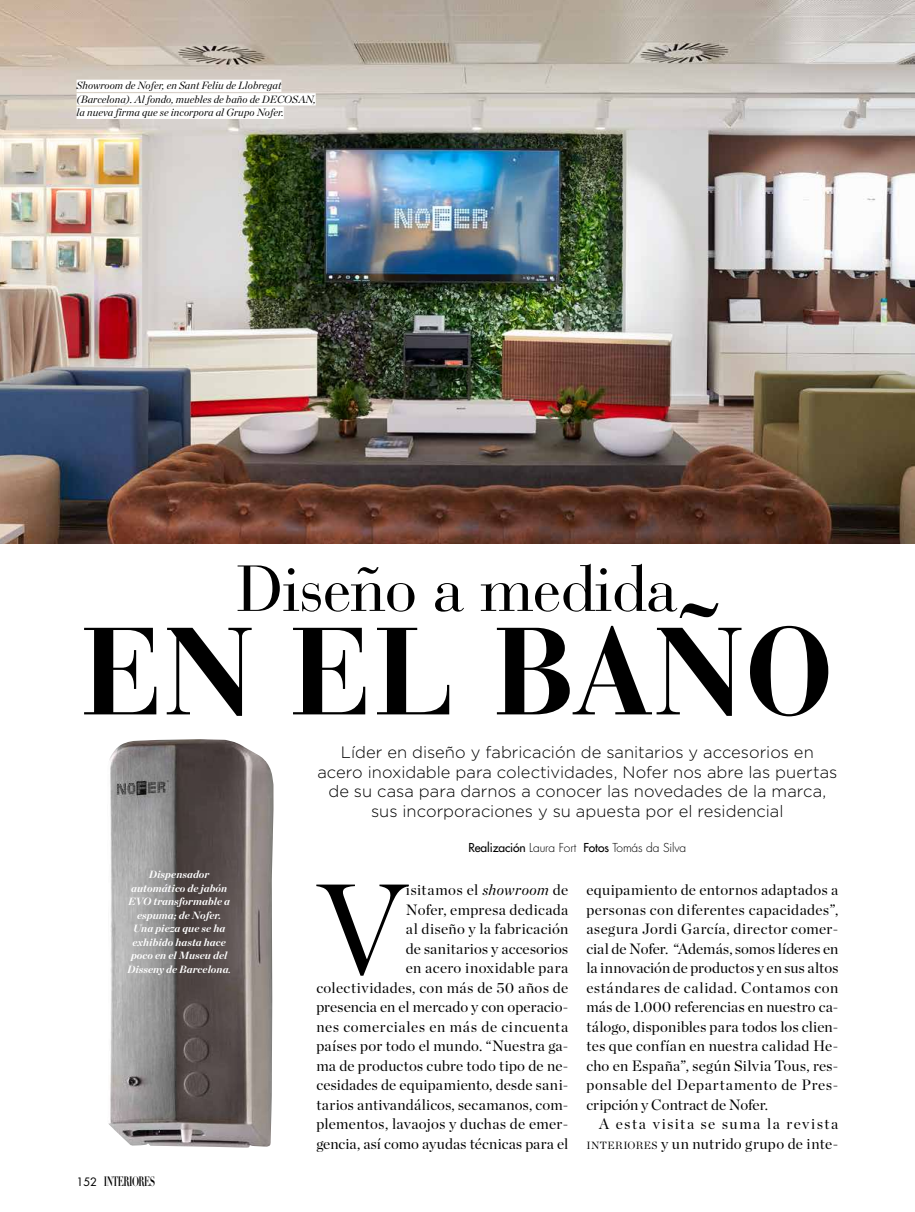
<style>
.page{position:relative;width:915px;height:1212px;background:#fff}
.page>*{position:absolute;margin:0;border:0;box-sizing:border-box;transform-origin:0 0}
.t1{font:126.9px "Chronicle Display";color:#000}
.t2{font:700 123px "Bauer Bodoni Std";letter-spacing:.01em;color:#000}
.t3{font:64.5px "Bauer Bodoni Std";letter-spacing:-.02em;color:#000}
.t4{font:300 16.5px/19.5px "Gotham";color:#000;text-align:center}
.t5{font:15px/19.5px "Chronicle Display";letter-spacing:.02em;color:#000;text-align:right}
.t6{font:15px/19.5px "Chronicle Display";letter-spacing:.09em;color:#000;text-align:right}
.t7{font:700 13.35px "Didot LH";letter-spacing:-.06em;color:#000;scale:.63 1}
.t8{font:300 12px "Futura Std";letter-spacing:-.01em;color:#000}
.t9{font:italic 700 10.5px/13.5px "Chronicle Display";letter-spacing:.01em;color:#fff;text-align:center}
.t10{font:italic 10.5px/13.5px "Chronicle Display";letter-spacing:.01em;color:#000}
.s1{font-family:"Chronicle Display Semi";font-weight:400}
.s2{font-family:"Futura Std";font-weight:400;font-size:11.25px}
.s3{font-weight:500}
.s4{font-style:italic}
.s5{font-size:10.5px}
</style>
<div class="page">
<img style="left:0;top:0;width:914px;height:544px">
<img style="left:108px;top:739px;width:165px;height:408px">
<div style="left:77px;top:80px;width:204px;height:12px;background:#fff"></div>
<div style="left:77px;top:93px;width:238px;height:12px;background:#fff"></div>
<div style="left:77px;top:107px;width:207px;height:12px;background:#fff"></div>
<p class="t10" style="left:77px;top:78px;width:241px">Showroom de Nofer, en Sant Feliu de Llobregat (Barcelona). Al fondo, muebles de baño de DECOSAN, la nueva firma que se incorpora al Grupo Nofer.</p>
<h3 class="t3" style="left:237px;top:550px;width:442px">Diseño a medida</h3>
<h2 class="t2" style="left:81px;top:598px;width:753px">EN EL BAÑO</h2>
<p class="t4" style="left:317px;top:742px;width:521px">Líder en diseño y fabricación de sanitarios y accesorios en acero inoxidable para colectividades, Nofer nos abre las puertas de su casa para darnos a conocer las novedades de la marca, sus incorporaciones y su apuesta por el residencial</p>
<p class="t9" style="left:127px;top:867px;width:105px">Dispensador automático de jabón<br>EVO transformable a espuma; de Nofer.<br>Una pieza que se ha exhibido hasta hace poco en el Museu del<br>Disseny de Barcelona<span class="s1">.</span></p>
<p class="t7" style="left:77px;top:1173px;width:126px"><span class="s2">152</span> INTERIORES</p>
<p class="t8" style="left:468px;top:841px;width:219px"><span class="s3">Realización</span> Laura Fort <span class="s3">Fotos</span> Tomás da Silva</p>
<p class="t5" style="left:316px;top:879px;width:253px">isitamos el <span class="s4">showroom</span> de<br>Nofer, empresa dedicada<br>al diseño y la fabricación<br>de sanitarios y accesorios<br>en acero inoxidable para colectividades, con más de 50 años de presencia en el mercado y con operacio&shy;nes comerciales en más de cincuenta países por todo el mundo. “Nuestra ga&shy;ma de productos cubre todo tipo de ne&shy;cesidades de equipamiento, desde sani&shy;tarios antivandálicos, secamanos, com&shy;plementos, lavaojos y duchas de emer&shy;gencia, así como ayudas técnicas para el</p>
<p class="t5" style="left:586px;top:879px;width:253px;text-align:justify">equipamiento de entornos adaptados a personas con diferentes capacidades”, asegura Jordi García, director comer&shy;cial de Nofer. “Además, somos líderes en la innovación de productos y en sus altos estándares de calidad. Contamos con más de 1.000 referencias en nuestro ca&shy;tálogo, disponibles para todos los clien&shy;tes que confían en nuestra calidad He&shy;cho en España”, según Silvia Tous, res&shy;ponsable del Departamento de Pres&shy;cripción y Contract de Nofer.</p>
<h1 class="t1" style="left:317px;top:831px;width:90px">V</h1>
<p class="t6" style="left:586px;top:1113px;width:253px">A esta visita se suma la revista<br><span class="s5">INTERIORES</span> y un nutrido grupo de inte-</p>
</div>
